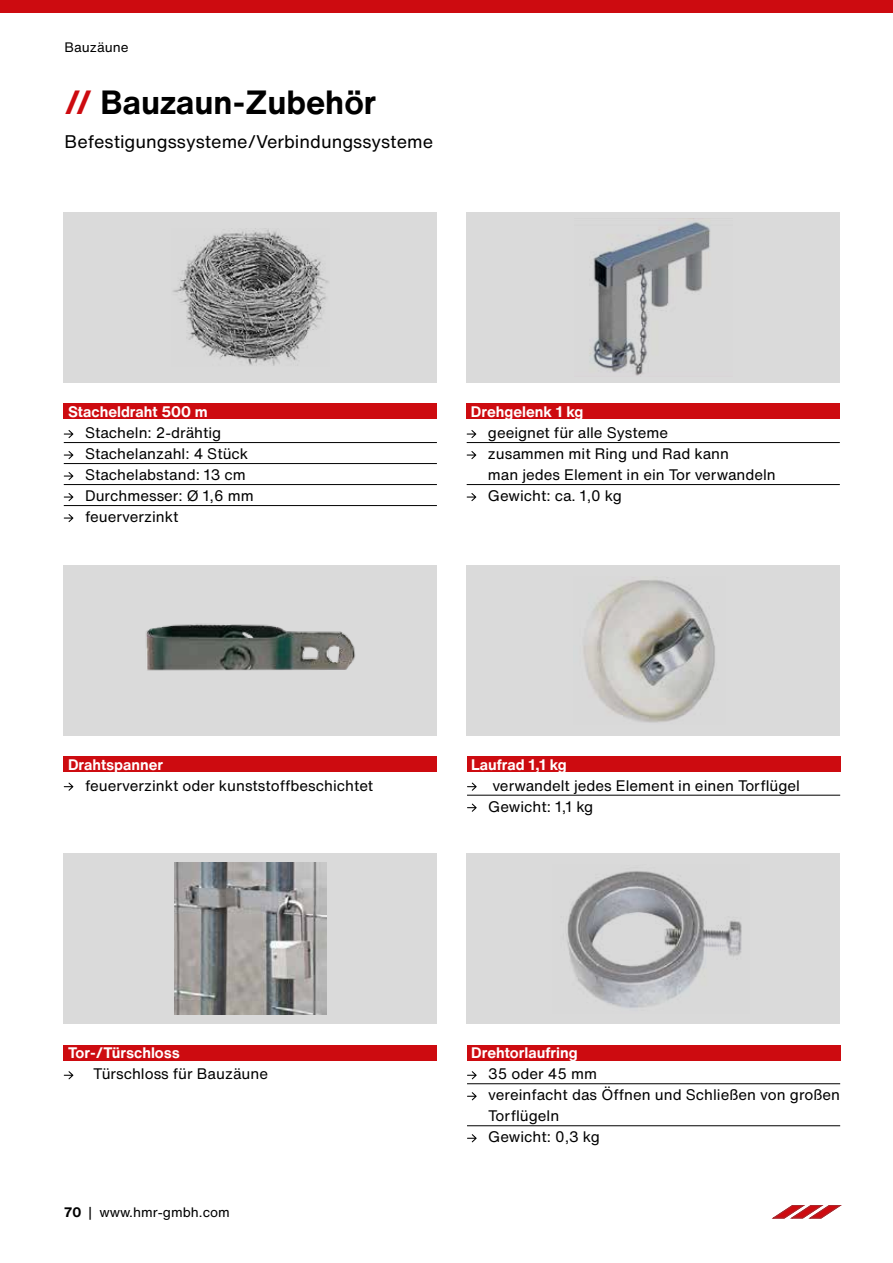
<style>
.page{position:relative;width:893px;height:1263px;background:#fff}
.page>*{position:absolute;margin:0;border:0;box-sizing:border-box;transform-origin:0 0}
.t1{font:700 33px "Helvetica Now Text";color:#000}
.t2{font:18px "Helvetica Now Text";color:#000}
.t3{font:15px/21px "Helvetica Now Text";color:#000}
.t4{font:700 15px "Helvetica Now Text";color:#fff}
.t5{font:13.5px "Helvetica Now Text";color:#000}
.s1{color:#cd0b10}
.s2{font-weight:700}
</style>
<div class="page">
<div style="left:64px;top:213px;width:373px;height:170px;background:#dadada"></div>
<div style="left:467px;top:213px;width:373px;height:170px;background:#dadada"></div>
<div style="left:64px;top:565px;width:373px;height:170px;background:#dadada"></div>
<div style="left:467px;top:565px;width:373px;height:170px;background:#dadada"></div>
<div style="left:64px;top:854px;width:373px;height:170px;background:#dadada"></div>
<div style="left:467px;top:854px;width:373px;height:170px;background:#dadada"></div>
<div style="left:64px;top:404px;width:373px;height:15px;background:#cd0b10"></div>
<hr style="left:64px;top:442px;width:373px;height:1px;background:#000">
<hr style="left:64px;top:463px;width:373px;height:1px;background:#000">
<hr style="left:64px;top:484px;width:373px;height:1px;background:#000">
<hr style="left:64px;top:505px;width:373px;height:1px;background:#000">
<svg style="left:64px;top:430px;width:9px;height:8px"></svg>
<svg style="left:64px;top:451px;width:9px;height:8px"></svg>
<svg style="left:64px;top:472px;width:9px;height:8px"></svg>
<svg style="left:64px;top:493px;width:9px;height:8px"></svg>
<svg style="left:64px;top:514px;width:9px;height:8px"></svg>
<div style="left:467px;top:1045px;width:373px;height:15px;background:#cd0b10"></div>
<hr style="left:467px;top:1083px;width:373px;height:1px;background:#000">
<hr style="left:467px;top:1125px;width:373px;height:1px;background:#000">
<svg style="left:467px;top:1071px;width:10px;height:8px"></svg>
<svg style="left:467px;top:1092px;width:10px;height:8px"></svg>
<svg style="left:467px;top:1134px;width:10px;height:8px"></svg>
<div style="left:64px;top:757px;width:373px;height:15px;background:#cd0b10"></div>
<svg style="left:64px;top:782px;width:9px;height:9px"></svg>
<div style="left:64px;top:1045px;width:373px;height:15px;background:#cd0b10"></div>
<svg style="left:64px;top:1071px;width:9px;height:8px"></svg>
<div style="left:467px;top:404px;width:373px;height:15px;background:#cd0b10"></div>
<hr style="left:467px;top:442px;width:373px;height:1px;background:#000">
<hr style="left:467px;top:484px;width:373px;height:1px;background:#000">
<svg style="left:467px;top:430px;width:9px;height:8px"></svg>
<svg style="left:467px;top:451px;width:9px;height:8px"></svg>
<svg style="left:467px;top:493px;width:9px;height:8px"></svg>
<div style="left:467px;top:757px;width:373px;height:15px;background:#cd0b10"></div>
<hr style="left:467px;top:795px;width:373px;height:1px;background:#000">
<svg style="left:467px;top:782px;width:10px;height:9px"></svg>
<svg style="left:467px;top:803px;width:10px;height:9px"></svg>
<img style="left:173px;top:229px;width:156px;height:137px">
<img style="left:146px;top:624px;width:210px;height:47px">
<img style="left:174px;top:863px;width:152px;height:152px">
<img style="left:589px;top:222px;width:121px;height:155px">
<img style="left:583px;top:580px;width:132px;height:143px">
<img style="left:567px;top:871px;width:175px;height:137px">
<div style="left:0;top:0;width:893px;height:13px;background:#cd0b10"></div>
<svg style="left:773px;top:1205px;width:67px;height:13px"></svg>
<p class="t5" style="left:64px;top:37px;width:66px">Bauzäune</p>
<h1 class="t1" style="left:64px;top:77px;width:313px"><span class="s1">//</span> Bauzaun-Zubehör</h1>
<p class="t2" style="left:64px;top:128px;width:370px">Befestigungssysteme/Verbindungssysteme</p>
<p class="t4" style="left:68px;top:400px;width:141px">Stacheldraht 500 m</p>
<p class="t3" style="left:85px;top:422px;width:170px">Stacheln: 2-drähtig<br>Stachelanzahl: 4 Stück<br>Stachelabstand: 13 cm<br>Durchmesser: Ø 1,6 mm feuerverzinkt</p>
<p class="t4" style="left:471px;top:400px;width:114px">Drehgelenk 1 kg</p>
<p class="t3" style="left:488px;top:422px;width:289px">geeignet für alle Systeme<br>zusammen mit Ring und Rad kann<br>man jedes Element in ein Tor verwandeln<br>Gewicht: ca. 1,0 kg</p>
<p class="t4" style="left:68px;top:753px;width:97px">Drahtspanner</p>
<p class="t3" style="left:85px;top:774px;width:290px">feuerverzinkt oder kunststoffbeschichtet</p>
<p class="t4" style="left:471px;top:753px;width:97px">Laufrad 1,1 kg</p>
<p class="t3" style="left:488px;top:774px;width:313px">verwandelt jedes Element in einen Torflügel<br>Gewicht: 1,1 kg</p>
<p class="t4" style="left:68px;top:1042px;width:113px">Tor-/Türschloss</p>
<p class="t3" style="left:93px;top:1063px;width:176px">Türschloss für Bauzäune</p>
<p class="t4" style="left:471px;top:1042px;width:108px">Drehtorlaufring</p>
<p class="t3" style="left:488px;top:1063px;width:353px">35 oder 45 mm<br>vereinfacht das Öffnen und Schließen von großen<br>Torflügeln<br>Gewicht: 0,3 kg</p>
<p class="t5" style="left:64px;top:1202px;width:168px"><span class="s2">70</span> | www.hmr-gmbh.com</p>
</div>
